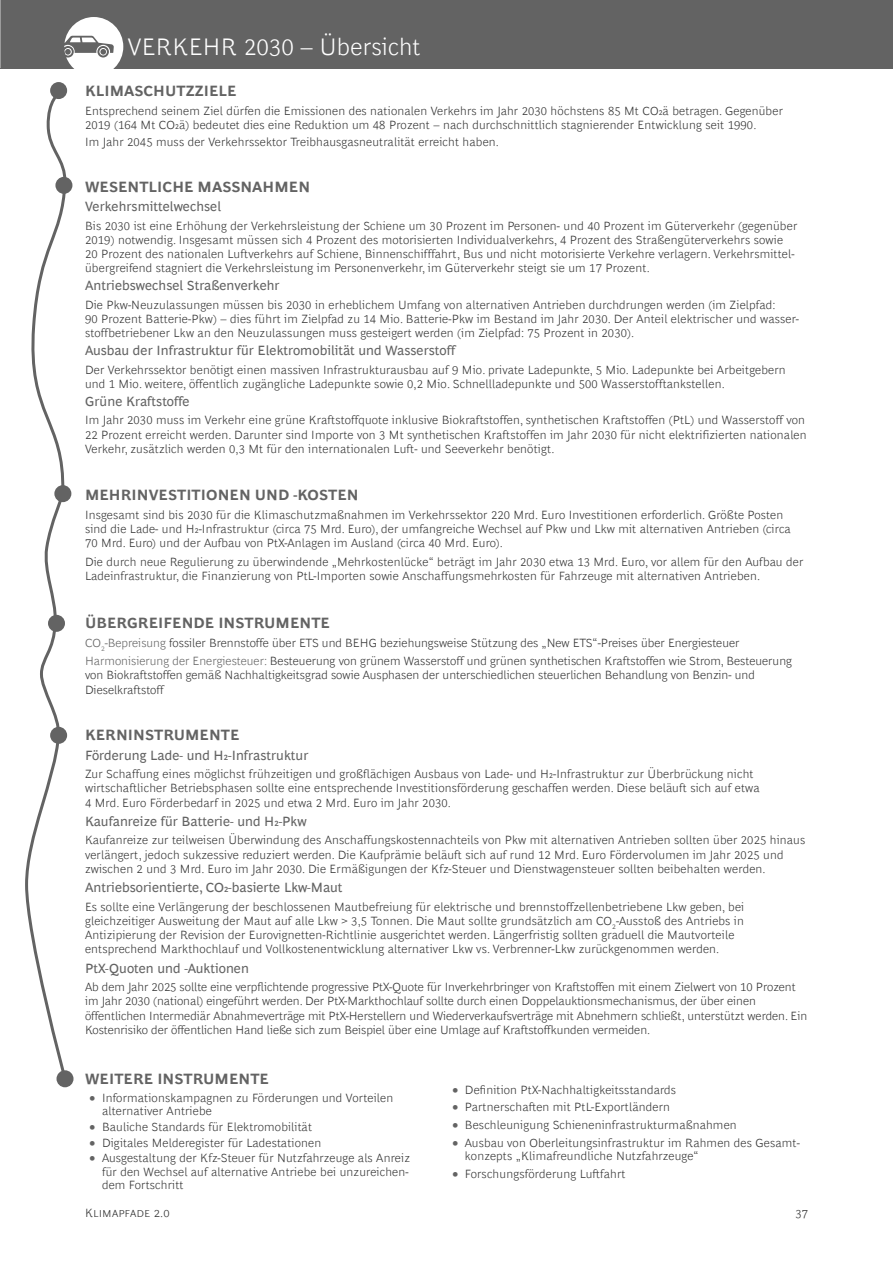
<style>
.page{position:relative;width:893px;height:1263px;background:#fff}
.page>*{position:absolute;margin:0;border:0;box-sizing:border-box;transform-origin:0 0}
.t1{font:300 24px "Henderson BCG Sans";letter-spacing:.005em;color:#fff}
.t2{font:700 15px "Henderson BCG Sans";letter-spacing:.005em;color:#636363}
.t3{font:13.5px "Henderson BCG Sans";letter-spacing:.005em;color:#636363}
.t4{font:300 12px/14.2px "Henderson BCG Sans";letter-spacing:.015em;color:#333}
.s1{color:#636363}
.s2{font-family:"Henderson BCG Serif";font-weight:400;font-size:14.25px;color:#636363}
</style>
<div class="page">
<div style="left:0;top:0;width:893px;height:68px;background:#636363"></div>
<svg style="left:64px;top:17px;width:59px;height:52px"></svg>
<div style="left:50px;top:82px;width:17px;height:17px;background:#636363;border-radius:50%"></div>
<div style="left:57px;top:1070px;width:17px;height:17px;background:#636363;border-radius:50%"></div>
<div style="left:54px;top:485px;width:17px;height:17px;background:#636363;border-radius:50%"></div>
<div style="left:55px;top:177px;width:17px;height:17px;background:#636363;border-radius:50%"></div>
<svg style="left:25px;top:90px;width:43px;height:991px"></svg>
<h1 class="t1" style="left:128px;top:33px;width:294px">VERKEHR 2030 – Übersicht</h1>
<p class="t2" style="left:85px;top:83px;width:153px">KLIMASCHUTZZIELE</p>
<p class="t4" style="left:85px;top:103px;width:699px">Entsprechend seinem Ziel dürfen die Emissionen des nationalen Verkehrs im Jahr 2030 höchstens 85 Mt CO2ä betragen. Gegenüber<br>2019 (164 Mt CO2ä) bedeutet dies eine Reduktion um 48 Prozent – nach durchschnittlich stagnierender Entwicklung seit 1990.</p>
<p class="t4" style="left:85px;top:135px;width:415px">Im Jahr 2045 muss der Verkehrssektor Treibhausgasneutralität erreicht haben.</p>
<p class="t2" style="left:85px;top:178px;width:227px">WESENTLICHE MASSNAHMEN</p>
<p class="t3" style="left:85px;top:196px;width:138px">Verkehrsmittelwechsel</p>
<p class="t4" style="left:85px;top:218px;width:714px">Bis 2030 ist eine Erhöhung der Verkehrsleistung der Schiene um 30 Prozent im Personen- und 40 Prozent im Güterverkehr (gegenüber 2019) notwendig. Insgesamt müssen sich 4 Prozent des motorisierten Individualverkehrs, 4 Prozent des Straßengüterverkehrs sowie 20 Prozent des nationalen Luftverkehrs auf Schiene, Binnenschifffahrt, Bus und nicht motorisierte Verkehre verlagern. Verkehrsmittel&shy;übergreifend stagniert die Verkehrsleistung im Personenverkehr, im Güterverkehr steigt sie um 17 Prozent.</p>
<p class="t3" style="left:85px;top:276px;width:196px">Antriebswechsel Straßenverkehr</p>
<p class="t4" style="left:85px;top:297px;width:715px">Die Pkw-Neuzulassungen müssen bis 2030 in erheblichem Umfang von alternativen Antrieben durchdrungen werden (im Zielpfad:<br>90 Prozent Batterie-Pkw) – dies führt im Zielpfad zu 14 Mio. Batterie-Pkw im Bestand im Jahr 2030. Der Anteil elektrischer und wasser&shy;stoffbetriebener Lkw an den Neuzulassungen muss gesteigert werden (im Zielpfad: 75 Prozent in 2030).</p>
<p class="t3" style="left:85px;top:341px;width:372px">Ausbau der Infrastruktur für Elektromobilität und Wasserstoff</p>
<p class="t4" style="left:85px;top:362px;width:702px">Der Verkehrssektor benötigt einen massiven Infrastrukturausbau auf 9 Mio. private Ladepunkte, 5 Mio. Ladepunkte bei Arbeitgebern und 1 Mio. weitere, öffentlich zugängliche Ladepunkte sowie 0,2 Mio. Schnellladepunkte und 500 Wasserstofftankstellen.</p>
<p class="t3" style="left:85px;top:391px;width:106px">Grüne Kraftstoffe</p>
<p class="t4" style="left:85px;top:413px;width:723px">Im Jahr 2030 muss im Verkehr eine grüne Kraftstoffquote inklusive Biokraftstoffen, synthetischen Kraftstoffen (PtL) und Wasserstoff von<br>22 Prozent erreicht werden. Darunter sind Importe von 3 Mt synthetischen Kraftstoffen im Jahr 2030 für nicht elektrifizierten nationalen<br>Verkehr, zusätzlich werden 0,3 Mt für den internationalen Luft- und Seeverkehr benötigt.</p>
<p class="t2" style="left:85px;top:487px;width:275px">MEHRINVESTITIONEN UND -KOSTEN</p>
<p class="t4" style="left:85px;top:508px;width:707px">Insgesamt sind bis 2030 für die Klimaschutzmaßnahmen im Verkehrssektor 220 Mrd. Euro Investitionen erforderlich. Größte Posten sind die Lade- und H2-Infrastruktur (circa 75 Mrd. Euro), der umfangreiche Wechsel auf Pkw und Lkw mit alternativen Antrieben (circa<br>70 Mrd. Euro) und der Aufbau von PtX-Anlagen im Ausland (circa 40 Mrd. Euro).</p>
<p class="t4" style="left:85px;top:555px;width:720px">Die durch neue Regulierung zu überwindende „Mehrkostenlücke“ beträgt im Jahr 2030 etwa 13 Mrd. Euro, vor allem für den Aufbau der<br>Ladeinfrastruktur, die Finanzierung von PtL-Importen sowie Anschaffungsmehrkosten für Fahrzeuge mit alternativen Antrieben.</p>
<p class="t2" style="left:85px;top:614px;width:246px">ÜBERGREIFENDE INSTRUMENTE</p>
<p class="t4" style="left:85px;top:633px;width:708px;line-height:18.5px"><span class="s1">CO</span><sub>2</sub><span class="s1">-Bepreisung</span> fossiler Brennstoffe über ETS und BEHG beziehungsweise Stützung des „New ETS“-Preises über Energiesteuer<br><span class="s1">Harmonisierung der Energiesteuer:</span> Besteuerung von grünem Wasserstoff und grünen synthetischen Kraftstoffen wie Strom, Besteuerung</p>
<p class="t4" style="left:85px;top:668px;width:671px">von Biokraftstoffen gemäß Nachhaltigkeitsgrad sowie Ausphasen der unterschiedlichen steuerlichen Behandlung von Benzin- und<br>Dieselkraftstoff</p>
<p class="t2" style="left:85px;top:727px;width:156px">KERNINSTRUMENTE</p>
<p class="t3" style="left:85px;top:745px;width:225px">Förderung Lade- und H2-Infrastruktur</p>
<p class="t4" style="left:85px;top:767px;width:676px">Zur Schaffung eines möglichst frühzeitigen und großflächigen Ausbaus von Lade- und H2-Infrastruktur zur Überbrückung nicht wirtschaftlicher Betriebsphasen sollte eine entsprechende Investitionsförderung geschaffen werden. Diese beläuft sich auf etwa<br>4 Mrd. Euro Förderbedarf in 2025 und etwa 2 Mrd. Euro im Jahr 2030.</p>
<p class="t3" style="left:85px;top:811px;width:223px">Kaufanreize für Batterie- und H2-Pkw</p>
<p class="t4" style="left:85px;top:833px;width:722px">Kaufanreize zur teilweisen Überwindung des Anschaffungskostennachteils von Pkw mit alternativen Antrieben sollten über 2025 hinaus verlängert, jedoch sukzessive reduziert werden. Die Kaufprämie beläuft sich auf rund 12 Mrd. Euro Fördervolumen im Jahr 2025 und zwischen 2 und 3 Mrd. Euro im Jahr 2030. Die Ermäßigungen der Kfz-Steuer und Dienstwagensteuer sollten beibehalten werden.</p>
<p class="t3" style="left:85px;top:878px;width:259px">Antriebsorientierte, CO2-basierte Lkw-Maut</p>
<p class="t4" style="left:85px;top:899px;width:661px">Es sollte eine Verlängerung der beschlossenen Mautbefreiung für elektrische und brennstoffzellenbetriebene Lkw geben, bei gleichzeitiger Ausweitung der Maut auf alle Lkw &gt; 3,5 Tonnen. Die Maut sollte grundsätzlich am CO<sub>2</sub>-Ausstoß des Antriebs in Antizipierung der Revision der Eurovignetten-Richtlinie ausgerichtet werden. Längerfristig sollten graduell die Mautvorteile entsprechend Markthochlauf und Vollkostenentwicklung alternativer Lkw vs. Verbrenner-Lkw zurückgenommen werden.</p>
<p class="t3" style="left:85px;top:958px;width:165px">PtX-Quoten und -Auktionen</p>
<p class="t4" style="left:85px;top:980px;width:724px">Ab dem Jahr 2025 sollte eine verpflichtende progressive PtX-Quote für Inverkehrbringer von Kraftstoffen mit einem Zielwert von 10 Prozent im Jahr 2030 (national) eingeführt werden. Der PtX-Markthochlauf sollte durch einen Doppelauktionsmechanismus, der über einen öffentlichen Intermediär Abnahmeverträge mit PtX-Herstellern und Wiederverkaufsverträge mit Abnehmern schließt, unterstützt werden. Ein Kostenrisiko der öffentlichen Hand ließe sich zum Beispiel über eine Umlage auf Kraftstoffkunden vermeiden.</p>
<p class="t2" style="left:85px;top:1071px;width:185px">WEITERE INSTRUMENTE</p>
<p class="t4" style="left:102px;top:1091px;width:293px;line-height:13.5px;text-indent:-13px"><span class="s2">•</span> Informationskampagnen zu Förderungen und Vorteilen alternativer Antriebe</p>
<p class="t4" style="left:89px;top:1120px;width:224px"><span class="s2">•</span> Bauliche Standards für Elektromobilität</p>
<p class="t4" style="left:89px;top:1135px;width:233px"><span class="s2">•</span> Digitales Melderegister für Ladestationen</p>
<p class="t4" style="left:102px;top:1151px;width:309px;line-height:13.5px;text-align:justify;text-indent:-13px"><span class="s2">•</span> Ausgestaltung der Kfz-Steuer für Nutzfahrzeuge als Anreiz für den Wechsel auf alternative Antriebe bei unzureichen&shy;dem Fortschritt</p>
<p class="t4" style="left:452px;top:1081px;width:225px"><span class="s2">•</span> Definition PtX-Nachhaltigkeitsstandards</p>
<p class="t4" style="left:452px;top:1099px;width:219px"><span class="s2">•</span> Partnerschaften mit PtL-Exportländern</p>
<p class="t4" style="left:452px;top:1118px;width:286px"><span class="s2">•</span> Beschleunigung Schieneninfrastrukturmaßnahmen</p>
<p class="t4" style="left:465px;top:1136px;width:336px;line-height:13.5px;text-indent:-13px"><span class="s2">•</span> Ausbau von Oberleitungsinfrastruktur im Rahmen des Gesamt&shy;konzepts „Klimafreundliche Nutzfahrzeuge“</p>
<p class="t4" style="left:452px;top:1166px;width:175px"><span class="s2">•</span> Forschungsförderung Luftfahrt</p>
<p class="t4" style="left:85px;top:1204px;width:86px">Klimapfade 2.0</p>
<p class="t4" style="left:795px;top:1204px;width:14px">37</p>
</div>
